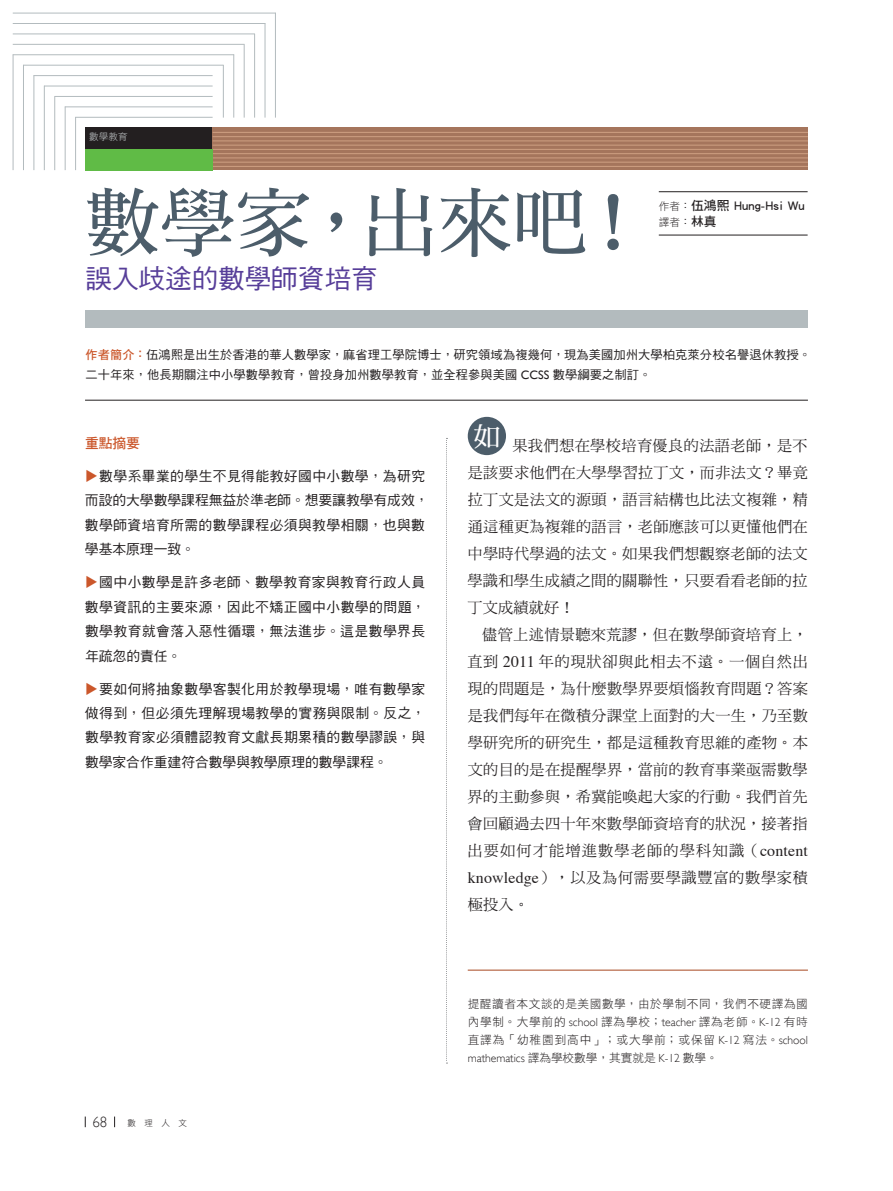
<style>
.page{position:relative;width:893px;height:1191px;background:#fff}
.page>*{position:absolute;margin:0;border:0;box-sizing:border-box;transform-origin:0 0}
.t1{font:74.4px "DF Ming Std W7";letter-spacing:.01em;color:#4c5d6a}
.t2{font:26.55px "DF Hei Std W5";color:#573e99}
.t3{font:26.55px "DF Ming Std W7";color:#fff}
.t4{font:15.15px "DF Ming Std W5";letter-spacing:.02em;color:#231f20}
.t5{font:15.15px "DF Ming Std W5";letter-spacing:.045em;color:#231f20}
.t6{font:15.15px "DF Ming Std W5";letter-spacing:.075em;color:#231f20}
.t7{font:300 14.85px "Gill Sans";color:#231f20}
.t8{font:13.8px/24.5px "DF Hei Std W5";letter-spacing:.03em;color:#231f20;text-align:justify}
.t9{font:13.8px "DF Hei Std W7";color:#cb572b}
.t10{font:13.8px "DF Hei Std W5";color:#cb572b}
.t11{font:12.75px "DF Hei Std W7";letter-spacing:.01em;color:#231f20}
.t12{font:12.15px/19.2px "DF Hei Std W5";letter-spacing:.01em;color:#231f20}
.t13{font:11.7px/18px "DF Hei Std W3";letter-spacing:.065em;color:#231f20;text-align:justify}
.t14{font:10.65px "DF Hei Std W3";color:#231f20}
.t15{font:9.6px "DF Hei Std W3";color:#c5cacc}
.t16{font:8.55px "DF Hei Std W3";color:#231f20}
.s1{font-family:"DF Hei Std W3";font-size:10.65px}
.s2{font-family:"DF Hei Std W7";font-size:12.75px}
.s3{font-family:"DF Hei Std W7";color:#cb572b}
.s4{font-family:"Gill Sans"}
.s5{font-family:"Times";font-size:15.9px}
.s6{font-family:"Gill Sans";font-weight:300}
</style>
<div class="page">
<svg style="left:446px;top:438px;width:1px;height:625px"></svg>
<div style="left:85px;top:128px;width:128px;height:21px;background:#231f20"></div>
<div style="left:85px;top:310px;width:723px;height:17px;background:#b3bbbe"></div>
<div style="left:213px;top:128px;width:595px;height:42px;background:#a5755c"></div>
<hr style="left:213px;top:132px;width:595px;height:1px;background:#cc9d80">
<hr style="left:213px;top:136px;width:595px;height:1px;background:#cc9d80">
<hr style="left:213px;top:140px;width:595px;height:1px;background:#cc9d80">
<hr style="left:213px;top:145px;width:595px;height:1px;background:#cc9d80">
<hr style="left:213px;top:149px;width:595px;height:1px;background:#cc9d80">
<hr style="left:213px;top:153px;width:595px;height:1px;background:#cc9d80">
<hr style="left:213px;top:157px;width:595px;height:1px;background:#cc9d80">
<hr style="left:213px;top:162px;width:595px;height:1px;background:#cc9d80">
<hr style="left:213px;top:166px;width:595px;height:1px;background:#cc9d80">
<div style="left:85px;top:149px;width:128px;height:21px;background:#60bb46"></div>
<hr style="left:85px;top:400px;width:723px;height:1px;background:#231f20">
<hr style="left:13px;top:54px;width:1px;height:116px;background:#b3bbbe">
<hr style="left:223px;top:65px;width:1px;height:53px;background:#b3bbbe">
<hr style="left:233px;top:54px;width:1px;height:64px;background:#b3bbbe">
<hr style="left:244px;top:44px;width:1px;height:74px;background:#b3bbbe">
<hr style="left:254px;top:34px;width:1px;height:84px;background:#b3bbbe">
<hr style="left:265px;top:23px;width:1px;height:95px;background:#b3bbbe">
<hr style="left:275px;top:13px;width:1px;height:105px;background:#b3bbbe">
<hr style="left:23px;top:65px;width:1px;height:105px;background:#b3bbbe">
<hr style="left:34px;top:75px;width:1px;height:95px;background:#b3bbbe">
<hr style="left:44px;top:86px;width:1px;height:84px;background:#b3bbbe">
<hr style="left:54px;top:96px;width:1px;height:74px;background:#b3bbbe">
<hr style="left:65px;top:107px;width:1px;height:63px;background:#b3bbbe">
<hr style="left:75px;top:117px;width:1px;height:53px;background:#b3bbbe">
<hr style="left:13px;top:54px;width:221px;height:1px;background:#b3bbbe">
<hr style="left:23px;top:65px;width:200px;height:1px;background:#b3bbbe">
<hr style="left:34px;top:75px;width:179px;height:1px;background:#b3bbbe">
<hr style="left:44px;top:86px;width:169px;height:1px;background:#b3bbbe">
<hr style="left:54px;top:96px;width:159px;height:1px;background:#b3bbbe">
<hr style="left:65px;top:107px;width:148px;height:1px;background:#b3bbbe">
<hr style="left:75px;top:117px;width:138px;height:1px;background:#b3bbbe">
<hr style="left:13px;top:13px;width:263px;height:1px;background:#b3bbbe">
<hr style="left:13px;top:23px;width:252px;height:1px;background:#b3bbbe">
<hr style="left:13px;top:34px;width:242px;height:1px;background:#b3bbbe">
<hr style="left:13px;top:44px;width:231px;height:1px;background:#b3bbbe">
<hr style="left:659px;top:191px;width:149px;height:1px;background:#231f20">
<hr style="left:659px;top:235px;width:149px;height:1px;background:#231f20">
<div style="left:468px;top:417px;width:38px;height:38px;background:#4c5d6a;border-radius:50%"></div>
<hr style="left:468px;top:969px;width:340px;height:1px;background:#a84720">
<p class="t15" style="left:89px;top:131px;width:40px">數學教育</p>
<p class="t1" style="left:85px;top:182px;width:566px">數學家，出來吧！</p>
<p class="t2" style="left:85px;top:264px;width:294px">誤入歧途的數學師資培育</p>
<p class="t11" style="left:659px;top:199px;width:148px"><span class="s1">作者：</span>伍鴻熙 Hung-Hsi Wu</p>
<p class="t14" style="left:659px;top:216px;width:59px">譯者：<span class="s2">林真</span></p>
<p class="t12" style="left:85px;top:345px;width:727px"><span class="s3">作者簡介：</span>伍鴻熙是出生於香港的華人數學家，麻省理工學院博士，研究領域為複幾何，現為美國加州大學柏克萊分校名譽退休教授。二十年來，他長期關注中小學數學教育，曾投身加州數學教育，並全程參與美國 <span class="s4">CCSS</span> 數學綱要之制訂。</p>
<p class="t9" style="left:85px;top:435px;width:57px">重點摘要</p>
<p class="t10" style="left:99px;top:469px;width:15px;rotate:90deg">▲</p>
<p class="t8" style="left:85px;top:463px;width:345px;text-align:left;text-indent:14px">數學系畢業的學生不見得能教好國中小數學，為研究而設的大學數學課程無益於準老師。想要讓教學有成效，數學師資培育所需的數學課程必須與教學相關，也與數學基本原理一致。</p>
<p class="t10" style="left:99px;top:575px;width:15px;rotate:90deg">▲</p>
<p class="t8" style="left:85px;top:570px;width:342px;text-indent:14px">國中小數學是許多老師、數學教育家與教育行政人員數學資訊的主要來源，因此不矯正國中小數學的問題，數學教育就會落入惡性循環，無法進步。這是數學界長年疏忽的責任。</p>
<p class="t10" style="left:99px;top:681px;width:15px;rotate:90deg">▲</p>
<p class="t8" style="left:85px;top:676px;width:342px;text-indent:14px">要如何將抽象數學客製化用於教學現場，唯有數學家做得到，但必須先理解現場教學的實務與限制。反之，數學教育家必須體認教育文獻長期累積的數學謬誤，與數學家合作重建符合數學與教學原理的數學課程。</p>
<p class="t7" style="left:92px;top:1113px;width:16px">68</p>
<p class="t16" style="left:128px;top:1118px;width:61px">數　理　人　文</p>
<p class="t3" style="left:474px;top:421px;width:28px">如</p>
<p class="t4" style="left:512px;top:437px;width:297px">果我們想在學校培育優良的法語老師，是不</p>
<p class="t4" style="left:468px;top:464px;width:342px">是該要求他們在大學學習拉丁文，而非法文？畢竟</p>
<p class="t4" style="left:468px;top:491px;width:342px">拉丁文是法文的源頭，語言結構也比法文複雜，精</p>
<p class="t4" style="left:468px;top:518px;width:342px">通這種更為複雜的語言，老師應該可以更懂他們在</p>
<p class="t4" style="left:468px;top:545px;width:342px">中學時代學過的法文。如果我們想觀察老師的法文</p>
<p class="t4" style="left:467px;top:572px;width:342px">學識和學生成績之間的關聯性，只要看看老師的拉</p>
<p class="t4" style="left:467px;top:599px;width:109px">丁文成績就好！</p>
<p class="t4" style="left:482px;top:626px;width:327px">儘管上述情景聽來荒謬，但在數學師資培育上，</p>
<p class="t5" style="left:467px;top:653px;width:342px">直到 <span class="s5">2011</span> 年的現狀卻與此相去不遠。一個自然出</p>
<p class="t4" style="left:468px;top:680px;width:342px">現的問題是，為什麼數學界要煩惱教育問題？答案</p>
<p class="t4" style="left:468px;top:707px;width:342px">是我們每年在微積分課堂上面對的大一生，乃至數</p>
<p class="t4" style="left:468px;top:734px;width:342px">學研究所的研究生，都是這種教育思維的產物。本</p>
<p class="t4" style="left:468px;top:761px;width:342px">文的目的是在提醒學界，當前的教育事業亟需數學</p>
<p class="t4" style="left:468px;top:788px;width:342px">界的主動參與，希冀能喚起大家的行動。我們首先</p>
<p class="t4" style="left:468px;top:815px;width:342px">會回顧過去四十年來數學師資培育的狀況，接著指</p>
<p class="t6" style="left:467px;top:842px;width:342px">出要如何才能增進數學老師的學科知識（<span class="s5">content</span></p>
<p class="t5" style="left:468px;top:869px;width:342px"><span class="s5">knowledge</span>），以及為何需要學識豐富的數學家積</p>
<p class="t4" style="left:468px;top:896px;width:63px">極投入。</p>
<p class="t13" style="left:468px;top:994px;width:342px">提醒讀者本文談的是美國數學，由於學制不同，我們不硬譯為國內學制。大學前的 <span class="s6">school</span> 譯為學校；<span class="s6">teacher</span> 譯為老師。<span class="s6">K-12</span> 有時直譯為「幼稚園到高中」；或大學前；或保留 <span class="s6">K-12</span> 寫法。<span class="s6">school mathematics</span> 譯為學校數學，其實就是 <span class="s6">K-12</span> 數學。</p>
</div>
